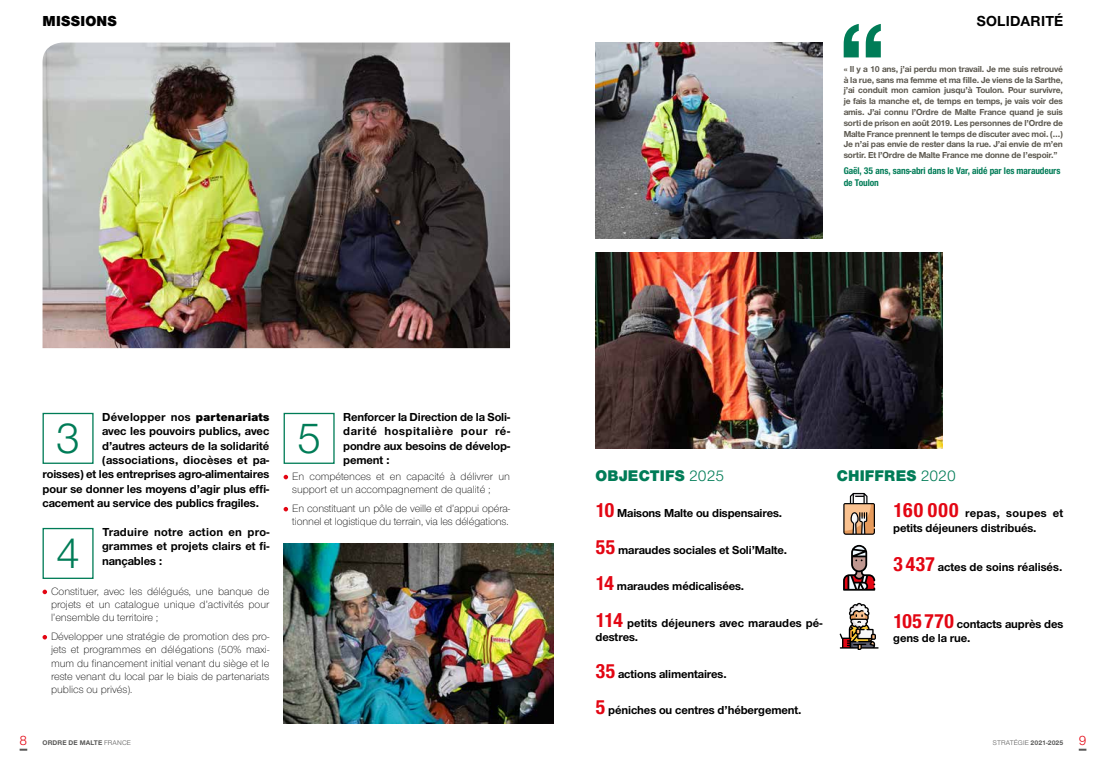
<style>
.page{position:relative;width:1106px;height:766px;background:#fff}
.page>*{position:absolute;margin:0;border:0;box-sizing:border-box;transform-origin:0 0}
.t1{font:700 112.5px "Nimbus Sans Novus TOT";color:#007c57}
.t2{font:45px "Nimbus Sans Novus TOT";color:#007c57}
.t3{font:900 16px "Nimbus Sans Novus TOT";letter-spacing:.015em;color:#007c57}
.t4{font:700 15px "Nimbus Sans Novus TOT";letter-spacing:.015em;color:#000}
.t5{font:900 15px "Nimbus Sans Novus TOT";letter-spacing:.015em;color:#000}
.t6{font:700 12px/14.4px "Nimbus Sans Novus TOT";letter-spacing:-.01em;color:#000}
.t7{font:700 12px "Nimbus Sans Novus TOT";letter-spacing:.015em;color:#000}
.t8{font:700 12px "Nimbus Sans Novus TOT";letter-spacing:.02em;color:#000}
.t9{font:300 11px/13.2px "Nimbus Sans Novus TOT";color:#000;text-align:justify}
.t10{font:10px/12px "Nimbus Sans Novus TOT Bol Con";letter-spacing:-.01em;color:#007c57}
.t11{font:700 9px/10.8px "Nimbus Sans Novus TOT";letter-spacing:-.02em;color:#5d5950;text-align:justify}
.t12{font:700 7px "Nimbus Sans Novus TOT";letter-spacing:.015em;color:#575756}
.t13{font:7px "Nimbus Sans Novus TOT";letter-spacing:.015em;color:#575756}
.s1{font-weight:900}
.s2{font-weight:400}
.s3{font-family:"Nimbus Sans Novus TOT Bol Con";font-weight:400;font-size:21px;color:#e30613}
.s4{font-weight:400;font-size:14px;color:#e30613}
.s5{font-weight:700}
.s6{font-size:14px;color:#e30613}
</style>
<div class="page">
<svg style="left:1078px;top:748px;width:8px;height:2px"></svg>
<svg style="left:20px;top:748px;width:7px;height:2px"></svg>
<img style="left:43px;top:43px;width:467px;height:305px">
<img style="left:283px;top:543px;width:270px;height:180px">
<svg style="left:839px;top:602px;width:39px;height:47px"></svg>
<svg style="left:843px;top:544px;width:32px;height:46px"></svg>
<svg style="left:843px;top:493px;width:32px;height:41px"></svg>
<img style="left:595px;top:43px;width:227px;height:195px">
<img style="left:595px;top:252px;width:348px;height:196px">
<div style="left:43px;top:412px;width:51px;height:52px;border:1px solid #007c57"></div>
<div style="left:43px;top:527px;width:51px;height:51px;border:1px solid #007c57"></div>
<svg style="left:43px;top:589px;width:4px;height:5px"></svg>
<svg style="left:43px;top:635px;width:4px;height:4px"></svg>
<div style="left:283px;top:412px;width:51px;height:52px;border:1px solid #007c57"></div>
<svg style="left:283px;top:474px;width:5px;height:5px"></svg>
<svg style="left:283px;top:506px;width:5px;height:5px"></svg>
<p class="t5" style="left:43px;top:12px;width:76px">MISSIONS</p>
<p class="t4" style="left:976px;top:12px;width:88px">SOLIDARITÉ</p>
<h1 class="t1" style="left:836px;top:-4px;width:53px">“</h1>
<p class="t11" style="left:843px;top:63px;width:221px">« Il y a 10 ans, j’ai perdu mon travail. Je me suis retrouvé à la rue, sans ma femme et ma fille. Je viens de la Sarthe, j’ai conduit mon camion jusqu’à Toulon. Pour survivre, je fais la manche et, de temps en temps, je vais voir des amis. J’ai connu l’Ordre de Malte France quand je suis sorti de prison en août 2019. Les personnes de l’Ordre de Malte France prennent le temps de discuter avec moi. (…)<br>Je n’ai pas envie de rester dans la rue. J’ai envie de m’en sortir. Et l’Ordre de Malte France me donne de l’espoir.”</p>
<p class="t10" style="left:843px;top:164px;width:218px">Gaël, 35 ans, sans-abri dans le Var, aidé par les maraudeurs de Toulon</p>
<p class="t8" style="left:102px;top:409px;width:169px">Développer nos <span class="s1">partenariats</span></p>
<p class="t6" style="left:102px;top:424px;width:169px">avec les pouvoirs publics, avec</p>
<p class="t6" style="left:102px;top:438px;width:169px">d’autres acteurs de la solidarité</p>
<p class="t7" style="left:102px;top:453px;width:169px">(associations, diocèses et pa-</p>
<p class="t6" style="left:43px;top:467px;width:228px">roisses) et les entreprises agro-alimentaires</p>
<p class="t6" style="left:43px;top:481px;width:228px">pour se donner les moyens d’agir plus effi-</p>
<p class="t6" style="left:43px;top:496px;width:218px">cacement au service des publics fragiles.</p>
<h2 class="t2" style="left:56px;top:528px;width:26px">4</h2>
<p class="t6" style="left:102px;top:524px;width:169px;text-align:justify">Traduire notre action en pro&shy;grammes et projets clairs et fi&shy;nançables :</p>
<p class="t9" style="left:51px;top:584px;width:220px">Constituer, avec les délégués, une banque de projets et un catalogue unique d’activités pour l’ensemble du territoire ;</p>
<p class="t9" style="left:51px;top:630px;width:220px">Développer une stratégie de promotion des pro&shy;jets et programmes en délégations (50% maxi&shy;mum du financement initial venant du siège et le reste venant du local par le biais de partenariats publics ou privés).</p>
<h2 class="t2" style="left:56px;top:413px;width:26px">3</h2>
<h2 class="t2" style="left:297px;top:413px;width:26px">5</h2>
<p class="t6" style="left:343px;top:409px;width:168px;text-align:justify">Renforcer la Direction de la Soli&shy;darité hospitalière pour ré&shy;pondre aux besoins de dévelop&shy;pement :</p>
<p class="t9" style="left:292px;top:470px;width:219px">En compétences et en capacité à délivrer un support et un accompagnement de qualité ;</p>
<p class="t9" style="left:292px;top:502px;width:219px">En constituant un pôle de veille et d’appui opéra&shy;tionnel et logistique du terrain, via les délégations.</p>
<h3 class="t3" style="left:595px;top:465px;width:130px">OBJECTIFS <span class="s2">2025</span></h3>
<p class="t6" style="left:595px;top:505px;width:188px"><span class="s3">10</span> Maisons Malte ou dispensaires.</p>
<p class="t6" style="left:595px;top:542px;width:193px"><span class="s3">55</span> maraudes sociales et Soli’Malte.</p>
<p class="t6" style="left:595px;top:579px;width:150px"><span class="s3">14</span> maraudes médicalisées.</p>
<p class="t6" style="left:595px;top:615px;width:228px"><span class="s3">114</span> petits déjeuners avec maraudes pé&shy;destres.</p>
<p class="t6" style="left:595px;top:666px;width:133px"><span class="s3">35</span> actions alimentaires.</p>
<p class="t6" style="left:595px;top:703px;width:208px"><span class="s3">5</span> péniches ou centres d’hébergement.</p>
<h3 class="t3" style="left:836px;top:465px;width:121px">CHIFFRES <span class="s2">2020</span></h3>
<p class="t6" style="left:893px;top:505px;width:172px"><span class="s3">160 000</span> repas, soupes et petits déjeuners distribués.</p>
<p class="t6" style="left:893px;top:559px;width:170px"><span class="s3">3437</span> actes de soins réalisés.</p>
<p class="t6" style="left:893px;top:616px;width:172px"><span class="s3">105770</span> contacts auprès des gens de la rue.</p>
<p class="t12" style="left:20px;top:737px;width:113px"><span class="s4">8</span> ORDRE DE MALTE <span class="s2">FRANCE</span></p>
<p class="t13" style="left:993px;top:738px;width:95px">STRATÉGIE <span class="s5">2021-2025</span> <span class="s6">9</span></p>
</div>
